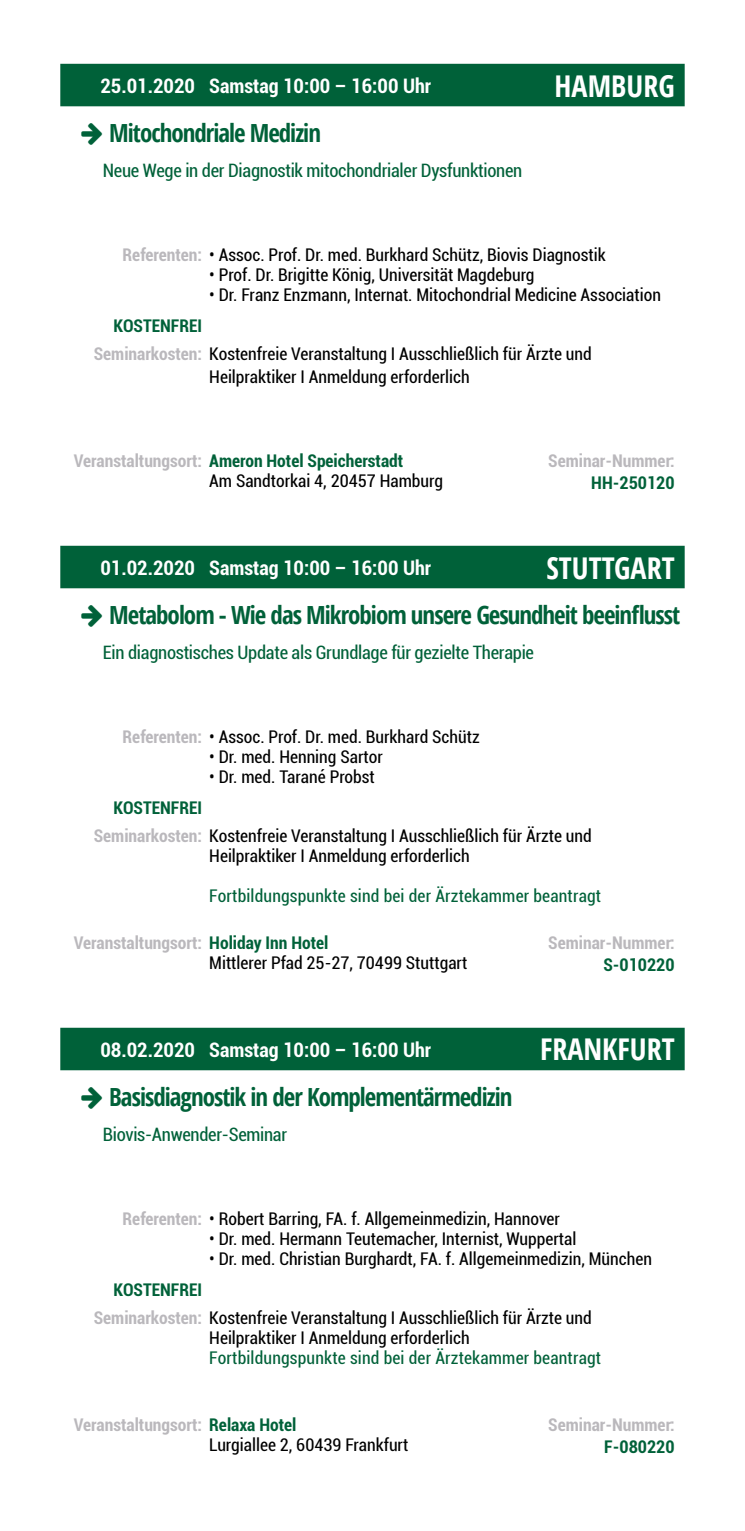
<style>
.page{position:relative;width:745px;height:1531px;background:#fff}
.page>*{position:absolute;margin:0;border:0;box-sizing:border-box;transform-origin:0 0}
.t1{font:700 condensed 30px "Open Sans";color:#fff}
.t2{font:700 condensed 25px "Open Sans";letter-spacing:-.04em;color:#006139}
.t3{font:700 condensed 20px "Roboto";color:#fff}
.t4{font:condensed 18.5px "Roboto";letter-spacing:-.015em;color:#006139}
.t5{font:condensed 17.5px "Roboto";color:#000}
.t6{font:700 condensed 17.5px "Roboto";color:#bab8bc}
.t7{font:700 condensed 17.5px "Roboto";color:#006139}
.t8{font:condensed 17.5px "Roboto";letter-spacing:.01em;color:#006139}
.s1{font-weight:700;color:#bab8bc}
.s2{color:#bab8bc}
.s3{color:#006139}
</style>
<div class="page">
<div style="left:60px;top:1028px;width:624px;height:42px;background:#006139"></div>
<div style="left:60px;top:64px;width:624px;height:42px;background:#006139"></div>
<div style="left:60px;top:546px;width:624px;height:42px;background:#006139"></div>
<p class="t3" style="left:100px;top:71px;width:96px">25.01.2020</p>
<p class="t3" style="left:209px;top:71px;width:223px">Samstag 10:00 – 16:00 Uhr</p>
<p class="t1" style="left:554px;top:65px;width:121px">HAMBURG</p>
<p class="t2" style="left:109px;top:115px;width:213px">Mitochondriale Medizin</p>
<p class="t4" style="left:103px;top:157px;width:421px">Neue Wege in der Diagnostik mitochondrialer Dysfunktionen</p>
<p class="t5" style="left:122px;top:243px;width:484px"><span class="s1">Referenten:</span> • Assoc. Prof. Dr. med. Burkhard Schütz, Biovis Diagnostik</p>
<p class="t5" style="left:209px;top:263px;width:326px">• Prof. Dr. Brigitte König, Universität Magdeburg</p>
<p class="t5" style="left:209px;top:283px;width:453px">• Dr. Franz Enzmann, Internat. Mitochondrial Medicine Association</p>
<p class="t7" style="left:113px;top:314px;width:90px">KOSTENFREI</p>
<p class="t5" style="left:94px;top:342px;width:499px"><span class="s1">Seminarkosten:</span> Kostenfreie Veranstaltung I Ausschließlich für Ärzte und</p>
<p class="t5" style="left:209px;top:364px;width:262px">Heilpraktiker I Anmeldung erforderlich</p>
<p class="t7" style="left:74px;top:448px;width:331px"><span class="s2">Veranstaltungsort:</span> Ameron Hotel Speicherstadt</p>
<p class="t5" style="left:209px;top:468px;width:235px">Am Sandtorkai 4, 20457 Hamburg</p>
<p class="t6" style="left:548px;top:448px;width:128px">Seminar-Nummer:</p>
<p class="t7" style="left:591px;top:471px;width:85px">HH-250120</p>
<p class="t3" style="left:100px;top:553px;width:96px">01.02.2020</p>
<p class="t3" style="left:209px;top:553px;width:223px">Samstag 10:00 – 16:00 Uhr</p>
<p class="t1" style="left:546px;top:547px;width:130px">STUTTGART</p>
<p class="t2" style="left:109px;top:597px;width:572px">Metabolom - Wie das Mikrobiom unsere Gesundheit beeinflusst</p>
<p class="t4" style="left:103px;top:639px;width:432px">Ein diagnostisches Update als Grundlage für gezielte Therapie</p>
<p class="t5" style="left:122px;top:725px;width:358px"><span class="s1">Referenten:</span> • Assoc. Prof. Dr. med. Burkhard Schütz</p>
<p class="t5" style="left:209px;top:745px;width:175px">• Dr. med. Henning Sartor</p>
<p class="t5" style="left:209px;top:765px;width:167px">• Dr. med. Tarané Probst</p>
<p class="t7" style="left:113px;top:795px;width:90px">KOSTENFREI</p>
<p class="t5" style="left:94px;top:824px;width:499px"><span class="s1">Seminarkosten:</span> Kostenfreie Veranstaltung I Ausschließlich für Ärzte und</p>
<p class="t5" style="left:209px;top:844px;width:262px">Heilpraktiker I Anmeldung erforderlich</p>
<p class="t8" style="left:209px;top:884px;width:393px">Fortbildungspunkte sind bei der Ärztekammer beantragt</p>
<p class="t6" style="left:74px;top:930px;width:256px">Veranstaltungsort: <span class="s3">Holiday Inn Hotel</span></p>
<p class="t5" style="left:209px;top:950px;width:259px">Mittlerer Pfad 25-27, 70499 Stuttgart</p>
<p class="t6" style="left:548px;top:930px;width:128px">Seminar-Nummer:</p>
<p class="t7" style="left:603px;top:953px;width:73px">S-010220</p>
<p class="t3" style="left:100px;top:1035px;width:96px">08.02.2020</p>
<p class="t3" style="left:209px;top:1035px;width:223px">Samstag 10:00 – 16:00 Uhr</p>
<p class="t1" style="left:539px;top:1028px;width:136px">FRANKFURT</p>
<p class="t2" style="left:109px;top:1079px;width:404px">Basisdiagnostik in der Komplementärmedizin</p>
<p class="t4" style="left:103px;top:1121px;width:186px">Biovis-Anwender-Seminar</p>
<p class="t5" style="left:122px;top:1207px;width:438px"><span class="s1">Referenten:</span> • Robert Barring, FA. f. Allgemeinmedizin, Hannover</p>
<p class="t5" style="left:209px;top:1227px;width:368px">• Dr. med. Hermann Teutemacher, Internist, Wuppertal</p>
<p class="t5" style="left:209px;top:1247px;width:444px">• Dr. med. Christian Burghardt, FA. f. Allgemeinmedizin, München</p>
<p class="t7" style="left:113px;top:1277px;width:90px">KOSTENFREI</p>
<p class="t5" style="left:94px;top:1306px;width:499px"><span class="s1">Seminarkosten:</span> Kostenfreie Veranstaltung I Ausschließlich für Ärzte und</p>
<p class="t5" style="left:209px;top:1326px;width:262px">Heilpraktiker I Anmeldung erforderlich</p>
<p class="t8" style="left:209px;top:1346px;width:393px">Fortbildungspunkte sind bei der Ärztekammer beantragt</p>
<p class="t6" style="left:74px;top:1412px;width:224px">Veranstaltungsort: <span class="s3">Relaxa Hotel</span></p>
<p class="t5" style="left:209px;top:1432px;width:200px">Lurgiallee 2, 60439 Frankfurt</p>
<p class="t6" style="left:548px;top:1412px;width:128px">Seminar-Nummer:</p>
<p class="t7" style="left:604px;top:1434px;width:72px">F-080220</p>
</div>
